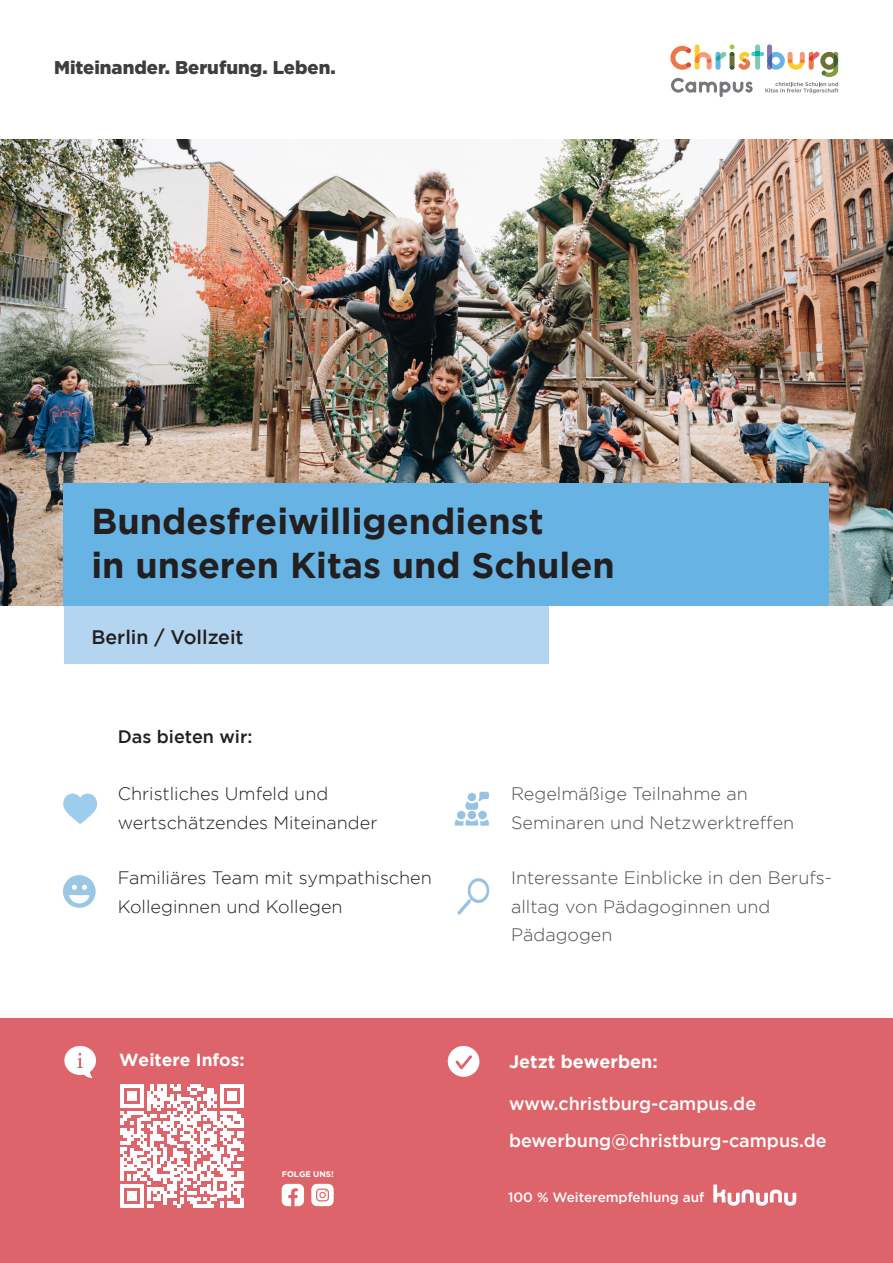
<style>
.page{position:relative;width:893px;height:1263px;background:#fff}
.page>*{position:absolute;margin:0;border:0;box-sizing:border-box;transform-origin:0 0}
.t1{font:700 36px "Gotham";color:#231f20}
.t2{font:700 35.85px "Gotham";color:#231f20}
.t3{font:500 19.5px "Gotham";color:#231f20}
.t4{font:900 18.45px "Gotham";color:#3e3e3f}
.t5{font:300 18px/28.5px "Gotham";color:#231f20}
.t6{font:500 18px "Gotham";color:#fff}
.t7{font:700 18px "Gotham";color:#fff}
.t8{font:500 18px "Gotham";color:#231f20}
.t9{font:700 17.4px "Gotham";color:#fff}
.t10{font:500 13.5px "Gotham";color:#fff}
.Anleser{font:700 8.1px "Gotham";color:#fff}
</style>
<div class="page">
<div style="left:64px;top:604px;width:485px;height:60px;background:#b3d5f0"></div>
<img style="left:0;top:139px;width:893px;height:466px">
<svg style="left:670px;top:44px;width:168px;height:53px"></svg>
<div style="left:64px;top:483px;width:765px;height:122px;background:#67b4e4"></div>
<div style="left:0;top:1018px;width:893px;height:245px;background:#de646b"></div>
<svg style="left:120px;top:1084px;width:124px;height:123px"></svg>
<hr style="left:240px;top:1197px;width:4px;height:10px;background:#fff">
<div style="left:311px;top:1184px;width:23px;height:22px;background:#fff;border-radius:6px"></div>
<svg style="left:316px;top:1188px;width:13px;height:13px"></svg>
<svg style="left:282px;top:1184px;width:22px;height:22px"></svg>
<svg style="left:713px;top:1184px;width:83px;height:21px"></svg>
<svg style="left:63px;top:793px;width:34px;height:31px"></svg>
<svg style="left:64px;top:1046px;width:32px;height:32px"></svg>
<svg style="left:447px;top:1045px;width:33px;height:32px"></svg>
<svg style="left:63px;top:875px;width:33px;height:33px"></svg>
<svg style="left:69px;top:885px;width:20px;height:19px"></svg>
<svg style="left:457px;top:878px;width:33px;height:37px"></svg>
<svg style="left:465px;top:792px;width:24px;height:18px"></svg>
<div style="left:468px;top:793px;width:8px;height:8px;background:#97c3e3;border-radius:50%"></div>
<div style="left:457px;top:811px;width:8px;height:8px;background:#97c3e3;border-radius:50%"></div>
<div style="left:468px;top:811px;width:8px;height:8px;background:#97c3e3;border-radius:50%"></div>
<svg style="left:478px;top:811px;width:9px;height:8px"></svg>
<svg style="left:455px;top:819px;width:34px;height:7px"></svg>
<p class="t4" style="left:54px;top:57px;width:283px">Miteinander. Berufung. Leben.</p>
<p class="t1" style="left:91px;top:500px;width:454px">Bundesfreiwilligendienst</p>
<p class="t2" style="left:91px;top:544px;width:525px">in unseren Kitas und Schulen</p>
<p class="t3" style="left:91px;top:626px;width:154px">Berlin / Vollzeit</p>
<p class="t8" style="left:118px;top:727px;width:136px">Das bieten wir:</p>
<p class="t5" style="left:118px;top:780px;width:261px">Christliches Umfeld und wertschätzendes Miteinander</p>
<p class="t5" style="left:118px;top:864px;width:316px">Familiäres Team mit sympathischen</p>
<p class="t5" style="left:118px;top:892px;width:226px">Kolleginnen und Kollegen</p>
<p class="t5" style="left:511px;top:779px;width:285px">Regelmäßige Teilnahme an<br>Seminaren und Netzwerktreffen</p>
<p class="t5" style="left:511px;top:863px;width:323px">Interessante Einblicke in den Berufs&shy;alltag von Pädagoginnen und<br>Pädagogen</p>
<p class="t9" style="left:119px;top:1050px;width:127px">Weitere Infos:</p>
<p class="t7" style="left:509px;top:1051px;width:150px">Jetzt bewerben:</p>
<p class="t6" style="left:509px;top:1093px;width:249px">www.christburg-campus.de</p>
<p class="t6" style="left:509px;top:1130px;width:319px">bewerbung@christburg-campus.de</p>
<p class="Anleser" style="left:282px;top:1169px;width:53px">FOLGE UNS!</p>
<p class="t10" style="left:508px;top:1190px;width:198px">100 % Weiterempfehlung auf</p>
</div>
